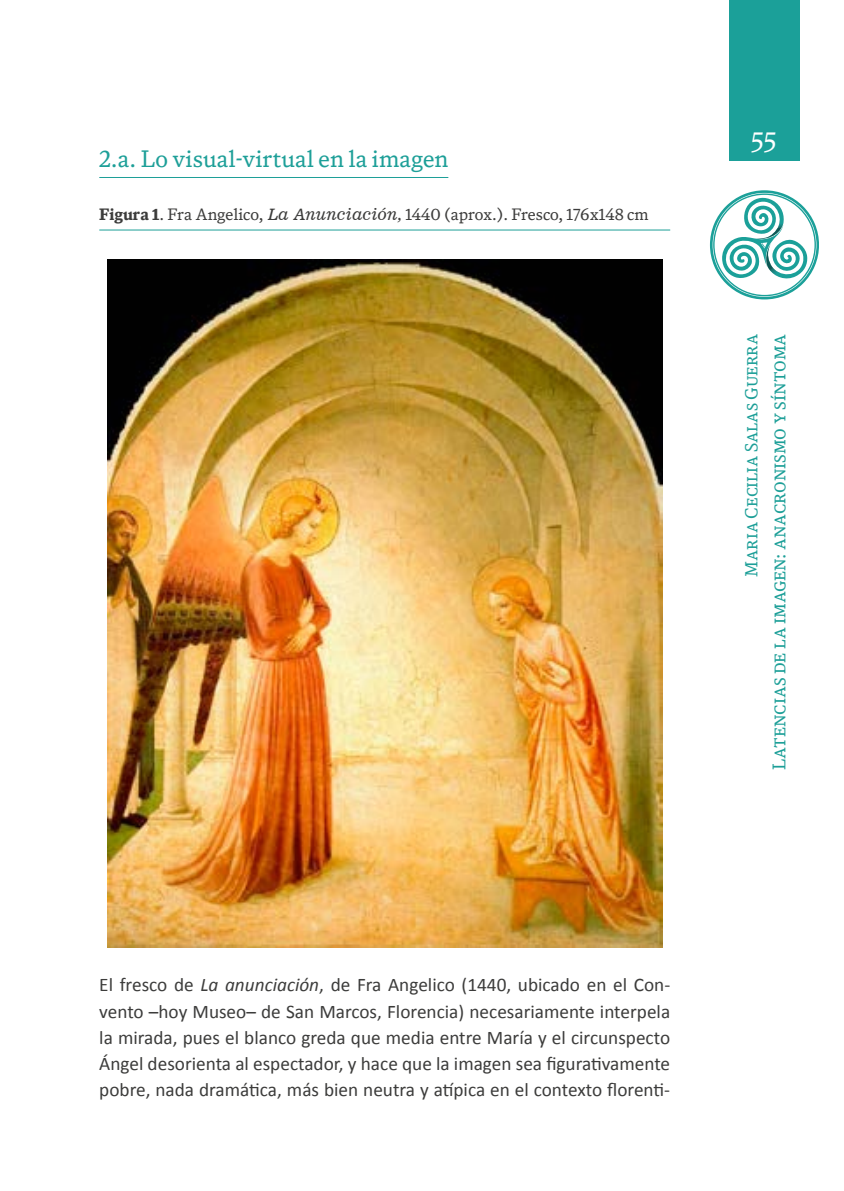
<style>
.page{position:relative;width:844px;height:1191px;background:#fff}
.page>*{position:absolute;margin:0;border:0;box-sizing:border-box;transform-origin:0 0}
.t1{font:26.25px "DB News";color:#fff}
.t2{font:22.75px "DB News";color:#1d9f98}
.t3{font:19.25px/26.2px "Calibri";color:#3c3c3b;text-align:justify}
.t4{font:17.5px "DB News SC";color:#1d9f98}
.t5{font:16.62px "DB News SC";color:#1d9f98}
.t6{font:15.75px "DB News";letter-spacing:-.01em;color:#3c3c3b}
.s1{font-weight:700}
.s2{font-family:"News 701 BT Italic A"}
.s3{font-style:italic}
</style>
<div class="page">
<div style="left:728px;top:0;width:71px;height:161px;background:#1ba099"></div>
<svg style="left:710px;top:190px;width:108px;height:109px"></svg>
<hr style="left:99px;top:177px;width:349px;height:1px;background:#1d9f98">
<hr style="left:99px;top:230px;width:571px;height:1px;background:#1d9f98">
<img style="left:107px;top:259px;width:555px;height:688px">
<p class="t2" style="left:99px;top:145px;width:350px">2.a. Lo visual-virtual en la imagen</p>
<p class="t6" style="left:99px;top:204px;width:550px"><span class="s1">Figura 1</span>. Fra Angelico, <span class="s2">La Anunciación,</span> 1440 (aprox.). Fresco, 176x148 cm</p>
<h1 class="t1" style="left:750px;top:125px;width:28px">55</h1>
<p class="t5" style="left:740px;top:577px;width:245px;rotate:-90deg">Maria Cecilia Salas Guerra</p>
<p class="t4" style="left:768px;top:769px;width:437px;rotate:-90deg">Latencias de la imagen: anacronismo y síntoma</p>
<p class="t3" style="left:99px;top:972px;width:572px">El fresco de <span class="s3">La anunciación</span>, de Fra Angelico (1440, ubicado en el Con&shy;vento –hoy Museo– de San Marcos, Florencia) necesariamente interpela la mirada, pues el blanco greda que media entre María y el circunspecto Ángel desorienta al espectador, y hace que la imagen sea figurativamente pobre, nada dramática, más bien neutra y atípica en el contexto florenti-</p>
</div>
